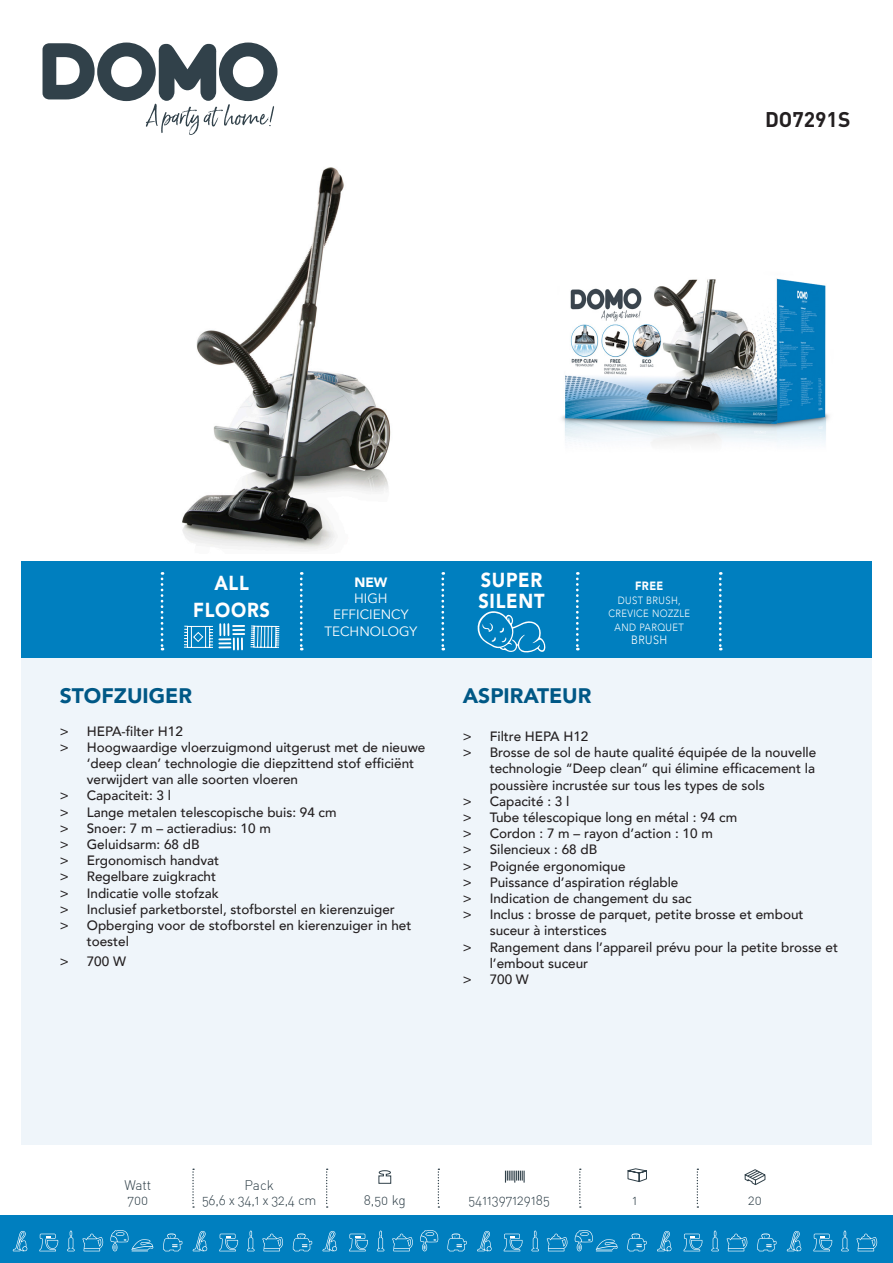
<style>
.page{position:relative;width:893px;height:1263px;background:#fff}
.page>*{position:absolute;margin:0;border:0;box-sizing:border-box;transform-origin:0 0}
.Titel{font:900 21px "Avenir";color:#005886}
.Modelnummer{font:700 21px "DIN";color:#231f20}
.Product_leeg{font:900 20.25px/26.1px "Avenir";letter-spacing:.04em;color:#fff;text-align:center;scale:.9 1}
.t1{font:13.65px "DIN Light Alternate";color:#31414a}
.t2{font:500 13.5px/16.2px "Avenir";color:#231f20}
.t3{font:13.5px "Avenir";color:#fff}
.t4{font:900 13.5px "Avenir";color:#fff}
.Product_leeg-2{font:300 12px "Avenir";letter-spacing:.04em;color:#fff;scale:.9 1}
.Product_leeg-3{font:900 12px "Avenir";color:#fff;scale:.9 1}
.Product_leeg-4{font:300 10.5px/13.5px "Avenir";letter-spacing:.04em;color:#fff;text-align:center;scale:.9 1}
</style>
<div class="page">
<div style="left:21px;top:658px;width:851px;height:486px;background:#eff5fa"></div>
<svg style="left:43px;top:43px;width:234px;height:92px"></svg>
<div style="left:0;top:1215px;width:893px;height:48px;background:#007fbf"></div>
<svg style="left:505px;top:1170px;width:20px;height:12px"></svg>
<svg style="left:378px;top:1170px;width:14px;height:14px"></svg>
<svg style="left:627px;top:1168px;width:20px;height:14px"></svg>
<svg style="left:744px;top:1169px;width:22px;height:16px"></svg>
<svg style="left:192px;top:1168px;width:2px;height:40px"></svg>
<svg style="left:326px;top:1168px;width:2px;height:40px"></svg>
<svg style="left:438px;top:1168px;width:1px;height:40px"></svg>
<svg style="left:579px;top:1168px;width:2px;height:40px"></svg>
<svg style="left:697px;top:1168px;width:1px;height:40px"></svg>
<svg style="left:13px;top:1231px;width:14px;height:20px"></svg>
<svg style="left:67px;top:1230px;width:8px;height:21px"></svg>
<svg style="left:82px;top:1233px;width:21px;height:18px"></svg>
<svg style="left:39px;top:1234px;width:19px;height:17px"></svg>
<svg style="left:110px;top:1230px;width:43px;height:21px"></svg>
<svg style="left:193px;top:1231px;width:14px;height:20px"></svg>
<svg style="left:163px;top:1233px;width:19px;height:18px"></svg>
<svg style="left:247px;top:1230px;width:8px;height:21px"></svg>
<svg style="left:262px;top:1233px;width:21px;height:18px"></svg>
<svg style="left:219px;top:1234px;width:19px;height:17px"></svg>
<svg style="left:323px;top:1231px;width:14px;height:20px"></svg>
<svg style="left:293px;top:1233px;width:19px;height:18px"></svg>
<svg style="left:377px;top:1230px;width:7px;height:21px"></svg>
<svg style="left:420px;top:1230px;width:19px;height:21px"></svg>
<svg style="left:392px;top:1233px;width:21px;height:18px"></svg>
<svg style="left:349px;top:1234px;width:19px;height:17px"></svg>
<svg style="left:477px;top:1231px;width:15px;height:20px"></svg>
<svg style="left:447px;top:1233px;width:20px;height:18px"></svg>
<svg style="left:531px;top:1230px;width:8px;height:21px"></svg>
<svg style="left:547px;top:1233px;width:20px;height:18px"></svg>
<svg style="left:504px;top:1234px;width:18px;height:17px"></svg>
<svg style="left:574px;top:1230px;width:44px;height:21px"></svg>
<svg style="left:657px;top:1231px;width:14px;height:20px"></svg>
<svg style="left:627px;top:1233px;width:20px;height:18px"></svg>
<svg style="left:711px;top:1230px;width:8px;height:21px"></svg>
<svg style="left:727px;top:1233px;width:20px;height:18px"></svg>
<svg style="left:684px;top:1234px;width:18px;height:17px"></svg>
<svg style="left:787px;top:1231px;width:14px;height:20px"></svg>
<svg style="left:757px;top:1233px;width:19px;height:18px"></svg>
<svg style="left:841px;top:1230px;width:8px;height:21px"></svg>
<svg style="left:856px;top:1233px;width:21px;height:18px"></svg>
<svg style="left:813px;top:1234px;width:19px;height:17px"></svg>
<div style="left:21px;top:561px;width:851px;height:97px;background:#007fbf"></div>
<svg style="left:300px;top:572px;width:3px;height:78px"></svg>
<svg style="left:441px;top:572px;width:3px;height:78px"></svg>
<svg style="left:576px;top:572px;width:3px;height:78px"></svg>
<svg style="left:719px;top:572px;width:3px;height:78px"></svg>
<svg style="left:161px;top:572px;width:2px;height:78px"></svg>
<img style="left:182px;top:167px;width:209px;height:383px">
<svg style="left:250px;top:625px;width:30px;height:23px"></svg>
<svg style="left:184px;top:624px;width:60px;height:25px"></svg>
<svg style="left:477px;top:611px;width:69px;height:42px"></svg>
<img style="left:562px;top:278px;width:267px;height:165px">
<p class="Modelnummer" style="left:765px;top:106px;width:87px">DO7291S</p>
<p class="Product_leeg" style="left:193px;top:570px;width:87px">ALL<br>FLOORS</p>
<p class="Product_leeg" style="left:481px;top:566px;width:70px">SUPER</p>
<p class="t4" style="left:354px;top:571px;width:35px">NEW</p>
<p class="t3" style="left:354px;top:590px;width:35px">HIGH</p>
<p class="t3" style="left:333px;top:607px;width:77px">EFFICIENCY</p>
<p class="t3" style="left:324px;top:623px;width:95px">TECHNOLOGY</p>
<p class="Product_leeg" style="left:478px;top:587px;width:75px">SILENT</p>
<p class="Product_leeg-3" style="left:635px;top:576px;width:33px">FREE</p>
<p class="Product_leeg-4" style="left:608px;top:593px;width:92px">DUST BRUSH,<br>CREVICE NOZZLE<br>AND PARQUET</p>
<p class="Product_leeg-2" style="left:631px;top:633px;width:42px">BRUSH</p>
<p class="Titel" style="left:60px;top:678px;width:134px">STOFZUIGER</p>
<p class="t2" style="left:60px;top:722px;width:125px">&gt; HEPA-filter H12</p>
<p class="t2" style="left:87px;top:738px;width:340px;text-indent:-27px">&gt; Hoogwaardige vloerzuigmond uitgerust met de nieuwe ‘deep clean’ technologie die diepzittend stof efficiënt verwijdert van alle soorten vloeren</p>
<p class="t2" style="left:60px;top:787px;width:113px">&gt; Capaciteit: 3 l</p>
<p class="t2" style="left:60px;top:803px;width:278px">&gt; Lange metalen telescopische buis: 94 cm</p>
<p class="t2" style="left:60px;top:819px;width:213px">&gt; Snoer: 7 m – actieradius: 10 m</p>
<p class="t2" style="left:60px;top:835px;width:141px">&gt; Geluidsarm: 68 dB</p>
<p class="t2" style="left:60px;top:852px;width:161px">&gt; Ergonomisch handvat</p>
<p class="t2" style="left:60px;top:868px;width:158px">&gt; Regelbare zuigkracht</p>
<p class="t2" style="left:60px;top:884px;width:161px">&gt; Indicatie volle stofzak</p>
<p class="t2" style="left:60px;top:900px;width:337px">&gt; Inclusief parketborstel, stofborstel en kierenzuiger</p>
<p class="t2" style="left:87px;top:916px;width:326px;text-indent:-27px">&gt; Opberging voor de stofborstel en kierenzuiger in het toestel</p>
<p class="t2" style="left:60px;top:952px;width:68px">&gt; 700 W</p>
<p class="Titel" style="left:463px;top:678px;width:130px">ASPIRATEUR</p>
<p class="t2" style="left:463px;top:727px;width:127px">&gt; Filtre HEPA H12</p>
<p class="t2" style="left:490px;top:744px;width:328px;text-align:justify;text-indent:-27px">&gt; Brosse de sol de haute qualité équipée de la nouvelle technologie “Deep clean” qui élimine efficacement la poussière incrustée sur tous les types de sols</p>
<p class="t2" style="left:463px;top:792px;width:108px">&gt; Capacité : 3 l</p>
<p class="t2" style="left:463px;top:808px;width:276px">&gt; Tube télescopique long en métal : 94 cm</p>
<p class="t2" style="left:463px;top:825px;width:252px">&gt; Cordon : 7 m – rayon d’action : 10 m</p>
<p class="t2" style="left:463px;top:841px;width:136px">&gt; Silencieux : 68 dB</p>
<p class="t2" style="left:463px;top:857px;width:164px">&gt; Poignée ergonomique</p>
<p class="t2" style="left:463px;top:873px;width:217px">&gt; Puissance d’aspiration réglable</p>
<p class="t2" style="left:463px;top:889px;width:230px">&gt; Indication de changement du sac</p>
<p class="t2" style="left:490px;top:906px;width:315px;text-indent:-27px">&gt; Inclus : brosse de parquet, petite brosse et embout suceur à interstices</p>
<p class="t2" style="left:490px;top:938px;width:350px;text-indent:-27px">&gt; Rangement dans l’appareil prévu pour la petite brosse et l’embout suceur</p>
<p class="t2" style="left:463px;top:970px;width:68px">&gt; 700 W</p>
<p class="t1" style="left:124px;top:1176px;width:28px">Watt</p>
<p class="t1" style="left:128px;top:1191px;width:22px">700</p>
<p class="t1" style="left:364px;top:1192px;width:44px">8,50 kg</p>
<p class="t1" style="left:468px;top:1192px;width:83px">5411397129185</p>
<p class="t1" style="left:633px;top:1192px;width:6px">1</p>
<p class="t1" style="left:748px;top:1192px;width:15px">20</p>
<p class="t1" style="left:244px;top:1177px;width:31px">Pack</p>
<p class="t1" style="left:202px;top:1192px;width:116px">56,6 x 34,1 x 32,4 cm</p>
</div>
